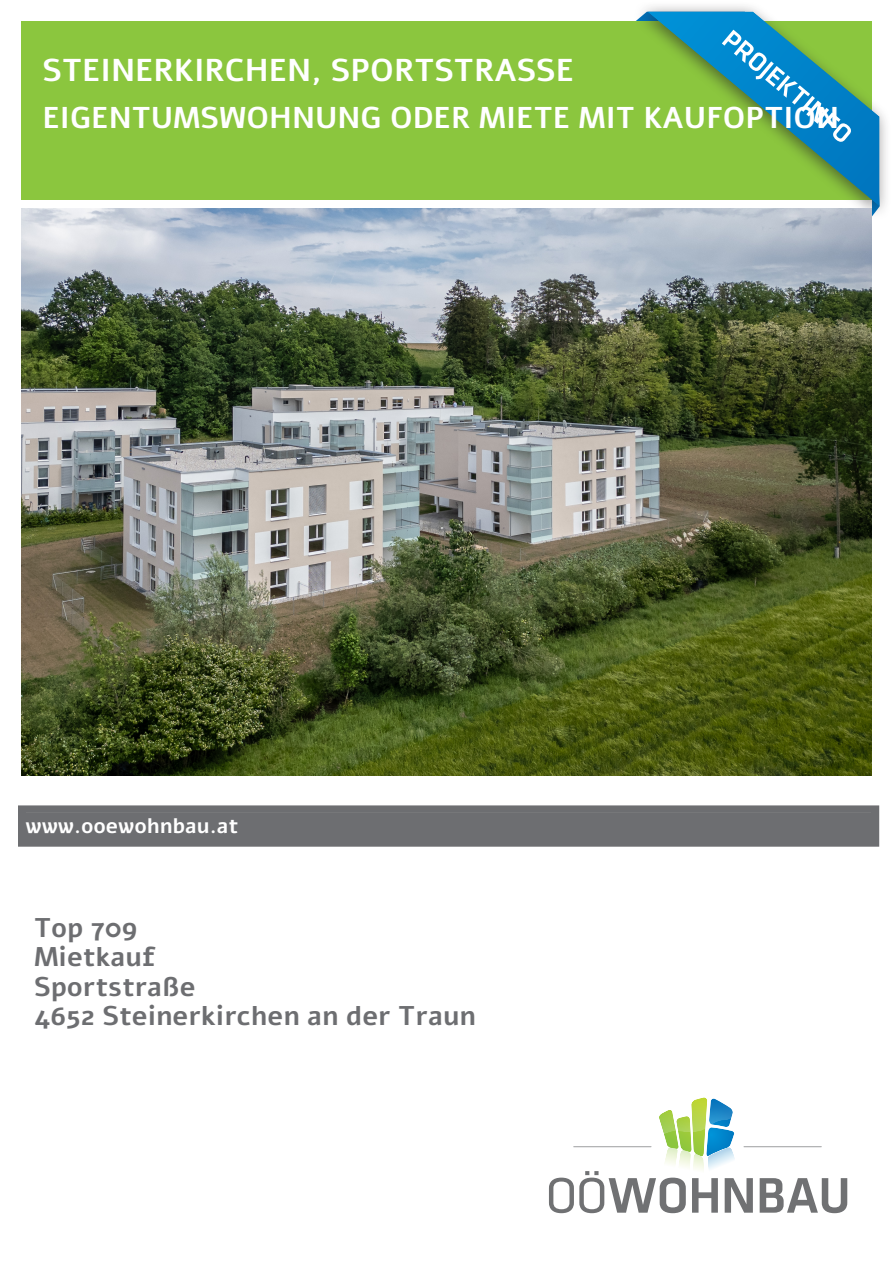
<style>
.page{position:relative;width:893px;height:1263px;background:#fff}
.page>*{position:absolute;margin:0;border:0;box-sizing:border-box;transform-origin:0 0}
.t1{font:700 31.5px "Alef";color:#fff}
.t2{font:700 30px "Alef";color:#fff}
.t3{font:700 27px/29.5px "Alef";color:#6d6e71}
.t4{font:700 21px "Alef";color:#fff}
</style>
<div class="page">
<div style="left:21px;top:21px;width:851px;height:178px;background:#8bc63e"></div>
<hr style="left:744px;top:1146px;width:77px;height:1px;background:#9d9ea0">
<svg style="left:760px;top:1178px;width:87px;height:35px"></svg>
<svg style="left:549px;top:1097px;width:204px;height:116px"></svg>
<div style="left:633px;top:1px;width:258px;height:221px;background:#231f20;opacity:.55"></div>
<svg style="left:614px;top:12px;width:266px;height:210px"></svg>
<div style="left:26px;top:813px;width:846px;height:26px;background:#6d6e71"></div>
<div style="left:18px;top:805px;width:861px;height:42px;border:8px solid #6d6e71"></div>
<img style="left:21px;top:208px;width:851px;height:567px">
<div style="left:26px;top:813px;width:212px;height:26px;background:#6d6e71"></div>
<p class="t1" style="left:43px;top:49px;width:533px">STEINERKIRCHEN, SPORTSTRASSE</p>
<p class="t2" style="left:43px;top:97px;width:798px">EIGENTUMSWOHNUNG ODER MIETE MIT KAUFOPTION</p>
<p class="t4" style="left:26px;top:812px;width:214px">www.ooewohnbau.at</p>
<p class="t3" style="left:34px;top:913px;width:444px">Top 709<br>Mietkauf<br>Sportstraße<br>4652 Steinerkirchen an der Traun</p>
</div>
